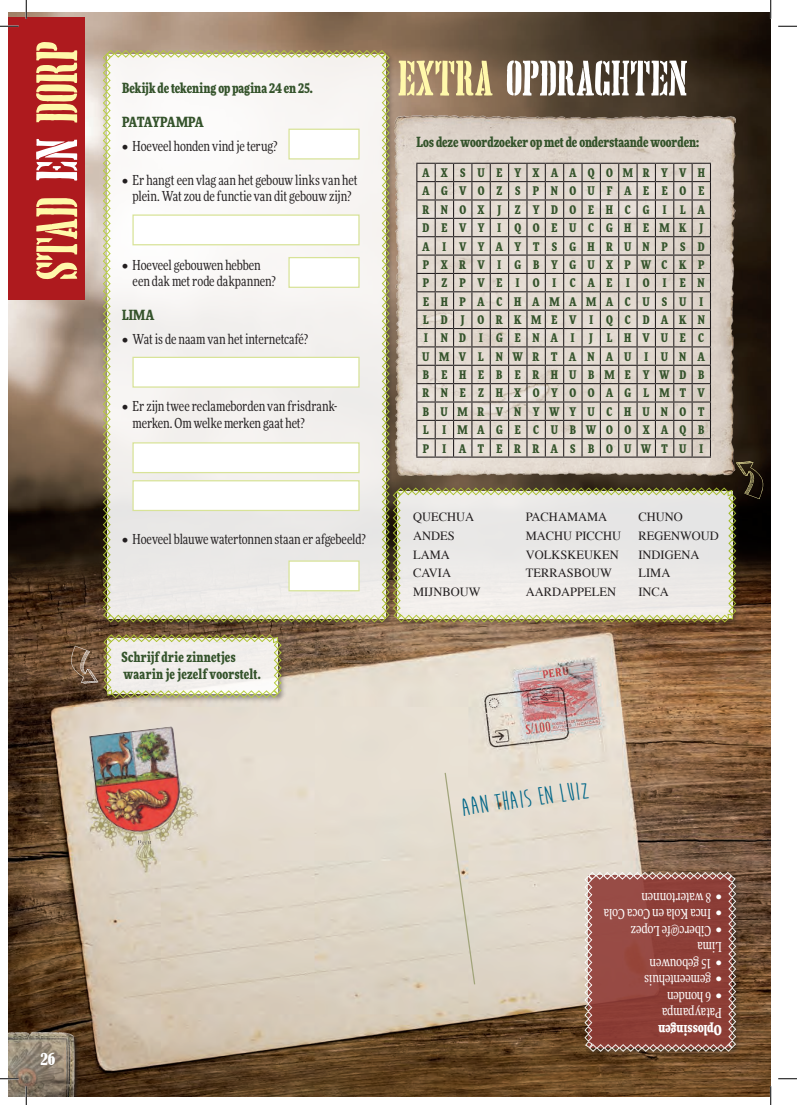
<style>
.page{position:relative;width:797px;height:1105px;background:#fff}
.page>*{position:absolute;margin:0;border:0;box-sizing:border-box;transform-origin:0 0}
.t1{font:58.5px "Hand Printing Press Stencil demo";letter-spacing:-.01em;color:#fff8aa}
.t2{font:50px "Hand Printing Press Stencil demo";letter-spacing:-.01em;color:#fff}
.t3{font:700 25.62px "Moon Flower";color:#068}
.t4{font:condensed 15.25px "Bernard";color:#fff}
.t5{font:condensed 13.75px/16.5px "More Pro";letter-spacing:-.005em;color:#231f20}
.t6{font:900 condensed 13.75px/16.5px "More Pro";letter-spacing:.005em;color:#34532b}
.t7{font:condensed 13.75px/16.5px "More Pro";letter-spacing:-.005em;color:#fff}
.t8{font:900 condensed 13.75px "More Pro";letter-spacing:-.01em;color:#fff}
.t9{font:900 condensed 13.75px "More Pro";letter-spacing:-.04em;color:#34532b}
.t10{font:12.5px/18.8px "Times";color:#231f20}
.t11{font:900 condensed 11.75px/18.4px "More Pro";letter-spacing:.985em;color:#34532b}
.s1{color:#fff}
.s2{color:#fff8aa}
</style>
<div class="page">
<img style="left:9px;top:593px;width:761px;height:503px">
<img style="left:85px;top:721px;width:106px;height:135px">
<img style="left:9px;top:13px;width:761px;height:580px">
<div style="left:103px;top:634px;width:184px;height:70px;background:#231f20;opacity:.5"></div>
<div style="left:9px;top:17px;width:76px;height:283px;background:#ae1a1e"></div>
<img style="left:9px;top:1024px;width:82px;height:72px">
<div style="left:392px;top:487px;width:349px;height:141px;background:#231f20;opacity:.5"></div>
<div style="left:583px;top:871px;width:159px;height:186px;background:#231f20;opacity:.5"></div>
<svg style="left:584px;top:871px;width:152px;height:181px"></svg>
<svg style="left:102px;top:50px;width:663px;height:573px"></svg>
<svg style="left:69px;top:634px;width:213px;height:64px"></svg>
<div style="left:288px;top:129px;width:71px;height:31px;background:#fff;border:1px solid #d8e398"></div>
<div style="left:288px;top:257px;width:71px;height:31px;background:#fff;border:1px solid #d8e398"></div>
<div style="left:132px;top:214px;width:227px;height:31px;background:#fff;border:1px solid #d8e398"></div>
<div style="left:132px;top:357px;width:227px;height:31px;background:#fff;border:1px solid #d8e398"></div>
<div style="left:132px;top:442px;width:227px;height:31px;background:#fff;border:1px solid #d8e398"></div>
<div style="left:132px;top:480px;width:227px;height:31px;background:#fff;border:1px solid #d8e398"></div>
<div style="left:288px;top:560px;width:71px;height:31px;background:#fff;border:1px solid #d8e398"></div>
<svg style="left:444px;top:771px;width:32px;height:215px"></svg>
<svg style="left:0;top:25px;width:19px;height:2px"></svg>
<svg style="left:778px;top:25px;width:19px;height:2px"></svg>
<svg style="left:0;top:1078px;width:19px;height:1px"></svg>
<svg style="left:778px;top:1078px;width:19px;height:1px"></svg>
<svg style="left:25px;top:0;width:2px;height:19px"></svg>
<svg style="left:25px;top:1086px;width:2px;height:19px"></svg>
<svg style="left:770px;top:0;width:1px;height:19px"></svg>
<svg style="left:770px;top:1086px;width:1px;height:19px"></svg>
<h1 class="t1" style="left:35px;top:279px;width:241px;rotate:-90deg">STAD <span class="s1">EN</span> DORP</h1>
<p class="t4" style="left:40px;top:1050px;width:16px">26</p>
<p class="t6" style="left:122px;top:78px;width:192px">Bekijk de tekening op pagina 24 en 25.</p>
<p class="t9" style="left:122px;top:111px;width:83px">PATAYPAMPA</p>
<p class="t5" style="left:122px;top:137px;width:157px">• Hoeveel honden vind je terug?</p>
<p class="t5" style="left:122px;top:171px;width:237px;text-align:center">• Er hangt een vlag aan het gebouw links van het plein. Wat zou de functie van dit gebouw zijn?</p>
<p class="t5" style="left:133px;top:256px;width:145px;text-indent:-11px">• Hoeveel gebouwen hebben een dak met rode dakpannen?</p>
<p class="t6" style="left:122px;top:306px;width:34px">LIMA</p>
<p class="t5" style="left:122px;top:330px;width:187px">• Wat is de naam van het internetcafé?</p>
<p class="t5" style="left:133px;top:398px;width:206px;text-indent:-11px">• Er zijn twee reclameborden van frisdrank&shy;merken. Om welke merken gaat het?</p>
<p class="t5" style="left:122px;top:531px;width:245px">• Hoeveel blauwe watertonnen staan er afgebeeld?</p>
<p class="t6" style="left:121px;top:648px;width:141px">Schrijf drie zinnetjes waarin je jezelf voorstelt.</p>
<h2 class="t2" style="left:398px;top:60px;width:291px"><span class="s2">EXTRA</span> OPDRACHTEN</h2>
<p class="t6" style="left:416px;top:133px;width:284px">Los deze woordzoeker op met de onderstaande woorden:</p>
<p class="t11" style="left:422px;top:163px;width:284px">AXSUEYXAAQOMRYVH<br>AGVOZSPNOUFAEEOE<br>RNOXJ ZYDOEHCG I LA<br>DEVY I QOEUCGHEMKJ<br>AI VYAYTSGHRUNPSD<br>PXRVI GBYGUXPWCKP<br>PZPVEIOICAEIOIEN<br>EHPACHAMAMACUSUI<br>LD J ORKMEVI QCDAKN<br>INDIGENAI J LHVUEC<br>UMVLNWRTANAU I UNA<br>BEHEBERHUBMEYWDB<br>RNEZHXOYOOAGLMTV<br>BUMRVNYWYUCHUNOT<br>L IMAGECUBWOOXAQB<br>P IATERRASBOUWTUI</p>
<p class="t10" style="left:413px;top:506px;width:69px">QUECHUA<br>ANDES<br>LAMA<br>CAVIA<br>MIJNBOUW</p>
<p class="t10" style="left:526px;top:506px;width:97px">PACHAMAMA<br>MACHU PICCHU<br>VOLKSKEUKEN<br>TERRASBOUW<br>AARDAPPELEN</p>
<p class="t10" style="left:638px;top:506px;width:82px">CHUNO<br>REGENWOUD<br>INDIGENA<br>LIMA<br>INCA</p>
<h3 class="t3" style="left:459px;top:794px;width:131px;rotate:-8deg">Aan Thais en Luiz</h3>
<p class="t7" style="left:721px;top:906px;width:82px;rotate:-180deg">• 8 watertonnen</p>
<p class="t7" style="left:721px;top:922px;width:119px;rotate:-180deg">• Inca Kola en Coca Cola</p>
<p class="t7" style="left:721px;top:939px;width:92px;rotate:-180deg">• Ciberc@fe Lopez</p>
<p class="t7" style="left:721px;top:972px;width:73px;rotate:-180deg">• 15 gebouwen<br>Lima</p>
<p class="t7" style="left:721px;top:988px;width:79px;rotate:-180deg">• gemeentehuis</p>
<p class="t7" style="left:721px;top:1005px;width:56px;rotate:-180deg">• 6 honden</p>
<p class="t7" style="left:721px;top:1021px;width:61px;rotate:-180deg">Pataypampa</p>
<p class="t8" style="left:721px;top:1040px;width:65px;rotate:-180deg">Oplossingen</p>
</div>
